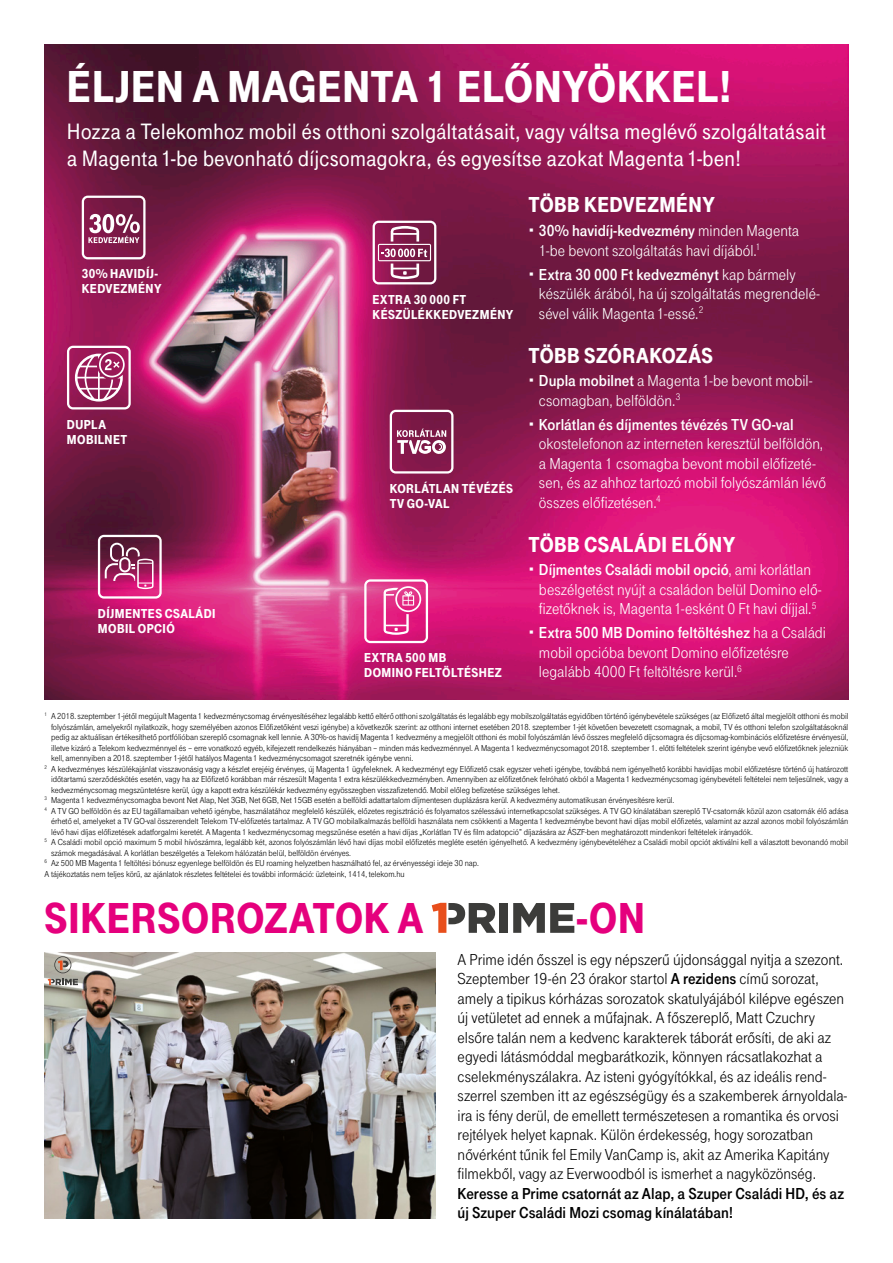
<style>
.page{position:relative;width:893px;height:1263px;background:#fff}
.page>*{position:absolute;margin:0;border:0;box-sizing:border-box;transform-origin:0 0}
.t1{font:46.5px "Tele Grotesk Ultr";letter-spacing:.02em;color:#fff}
.t2{font:45px "Tele Grotesk Ultr";letter-spacing:.02em;color:#e5007d}
.t3{font:23.1px/27px "Tele Grotesk Halb";letter-spacing:-.005em;color:#fff}
.t4{font:22.5px "Tele Grotesk Ultr";letter-spacing:.02em;color:#fff}
.t5{font:16.5px/19.5px "Tele Grotesk Norm";color:#000}
.t6{font:16.5px/19.5px "Tele Grotesk Norm";color:#fff}
.t7{font:16.5px "Tele Grotesk Fett";color:#fff}
.t8{font:16.5px/19.5px "Tele Grotesk Fett";color:#000}
.t9{font:13.5px/15px "Tele Grotesk Ultr";letter-spacing:.035em;color:#fff}
.t10{font:9px "Tele Grotesk Norm";color:#000}
.s1{font-family:"Tele Grotesk Norm"}
.s2{font-family:"Tele Grotesk Fett"}
</style>
<div class="page">
<img style="left:45px;top:45px;width:408px;height:654px">
<img style="left:453px;top:45px;width:395px;height:654px">
<img style="left:45px;top:952px;width:390px;height:266px">
<svg style="left:373px;top:221px;width:63px;height:63px"></svg>
<svg style="left:364px;top:579px;width:64px;height:64px"></svg>
<svg style="left:82px;top:196px;width:64px;height:63px"></svg>
<svg style="left:67px;top:346px;width:64px;height:63px"></svg>
<svg style="left:98px;top:535px;width:64px;height:64px;background:#ac4f7c"></svg>
<svg style="left:390px;top:410px;width:63px;height:63px"></svg>
<svg style="left:48px;top:979px;width:30px;height:6px"></svg>
<svg style="left:54px;top:956px;width:17px;height:17px"></svg>
<div style="left:499px;top:903px;width:9px;height:30px;background:#3c3c3a"></div>
<svg style="left:513px;top:903px;width:61px;height:30px"></svg>
<svg style="left:432px;top:903px;width:64px;height:30px"></svg>
<svg style="left:530px;top:630px;width:3px;height:4px"></svg>
<h1 class="t1" style="left:67px;top:61px;width:666px">ÉLJEN A MAGENTA 1 ELŐNYÖKKEL!</h1>
<h3 class="t3" style="left:67px;top:119px;width:760px">Hozza a Telekomhoz mobil és otthoni szolgáltatásait, vagy váltsa meglévő szolgáltatásait a Magenta 1-be bevonható díjcsomagokra, és egyesítse azokat Magenta 1-ben!</h3>
<h3 class="t9" style="left:82px;top:267px;width:81px">30% HAVIDÍJ-<br>KEDVEZMÉNY</h3>
<h3 class="t9" style="left:67px;top:417px;width:62px">DUPLA<br>MOBILNET</h3>
<h3 class="t9" style="left:98px;top:606px;width:119px">DÍJMENTES CSALÁDI<br>MOBIL OPCIÓ</h3>
<h3 class="t9" style="left:373px;top:292px;width:142px">EXTRA 30 000 FT<br>KÉSZÜLÉKKEDVEZMÉNY</h3>
<h3 class="t9" style="left:390px;top:481px;width:125px">KORLÁTLAN TÉVÉZÉS<br>TV GO-VAL</h3>
<h3 class="t9" style="left:364px;top:650px;width:139px">EXTRA 500 MB<br>DOMINO FELTÖLTÉSHEZ</h3>
<h3 class="t4" style="left:528px;top:193px;width:188px">TÖBB KEDVEZMÉNY</h3>
<h3 class="t7" style="left:539px;top:222px;width:262px">30% havidíj-kedvezmény <span class="s1">minden Magenta</span></h3>
<h3 class="t6" style="left:539px;top:241px;width:223px">1-be bevont szolgáltatás havi díjából.<sup>1</sup></h3>
<h3 class="t7" style="left:539px;top:265px;width:258px">Extra 30 000 Ft kedvezményt <span class="s1">kap bármely</span></h3>
<h3 class="t6" style="left:539px;top:284px;width:282px">készülék árából, ha új szolgáltatás megrendelé&shy;sével válik Magenta 1-essé.<sup>2</sup></h3>
<h3 class="t4" style="left:528px;top:343px;width:186px">TÖBB SZÓRAKOZÁS</h3>
<h3 class="t6" style="left:539px;top:371px;width:275px"><span class="s2">Dupla mobilnet</span> a Magenta 1-be bevont mobil&shy;csomagban, belföldön.<sup>3</sup></h3>
<h3 class="t7" style="left:539px;top:415px;width:256px">Korlátlan és díjmentes tévézés TV GO-val</h3>
<h3 class="t6" style="left:539px;top:434px;width:289px">okostelefonon az interneten keresztül belföldön, a Magenta 1 csomagba bevont mobil előfizeté&shy;sen, és az ahhoz tartozó mobil folyószámlán lévő összes előfizetésen.<sup>4</sup></h3>
<h3 class="t4" style="left:528px;top:532px;width:208px">TÖBB CSALÁDI ELŐNY</h3>
<h3 class="t7" style="left:539px;top:561px;width:274px">Díjmentes Családi mobil opció<span class="s1">, ami korlátlan</span></h3>
<h3 class="t6" style="left:539px;top:580px;width:284px">beszélgetést nyújt a családon belül Domino elő&shy;fizetőknek is, Magenta 1-esként 0 Ft havi díjjal.<sup>5</sup></h3>
<h3 class="t7" style="left:539px;top:623px;width:288px">Extra 500 MB Domino feltöltéshez <span class="s1">ha a Családi</span></h3>
<h3 class="t6" style="left:539px;top:643px;width:251px">mobil opcióba bevont Domino előfizetésre legalább 4000 Ft feltöltésre kerül.<sup>6</sup></h3>
<p class="t10" style="left:45px;top:711px;width:805px"><sup>1</sup> A 2018. szeptember 1-jétől megújult Magenta 1 kedvezménycsomag érvényesítéséhez legalább kettő eltérő otthoni szolgáltatás és legalább egy mobilszolgáltatás egyidőben történő igénybevétele szükséges (az Előfizető által megjelölt otthoni és mobil</p>
<p class="t10" style="left:51px;top:722px;width:799px">folyószámlán, amelyekről nyilatkozik, hogy személyében azonos Előfizetőként veszi igénybe) a következők szerint: az otthoni internet esetében 2018. szeptember 1-jét követően bevezetett csomagnak, a mobil, TV és otthoni telefon szolgáltatásoknál</p>
<p class="t10" style="left:51px;top:732px;width:799px">pedig az aktuálisan értékesíthető portfólióban szereplő csomagnak kell lennie. A 30%-os havidíj Magenta 1 kedvezmény a megjelölt otthoni és mobil folyószámlán lévő összes megfelelő díjcsomagra és díjcsomag-kombinációs előfizetésre érvényesül,</p>
<p class="t10" style="left:51px;top:743px;width:799px">illetve kizáró a Telekom kedvezménnyel és – erre vonatkozó egyéb, kifejezett rendelkezés hiányában – minden más kedvezménnyel. A Magenta 1 kedvezménycsomagot 2018. szeptember 1. előtti feltételek szerint igénybe vevő előfizetőknek jelezniük</p>
<p class="t10" style="left:51px;top:753px;width:364px">kell, amennyiben a 2018. szeptember 1-jétől hatályos Magenta 1 kedvezménycsomagot szeretnék igénybe venni.</p>
<p class="t10" style="left:45px;top:764px;width:805px"><sup>2</sup> A kedvezményes készülékajánlat visszavonásig vagy a készlet erejéig érvényes, új Magenta 1 ügyfeleknek. A kedvezményt egy Előfizető csak egyszer veheti igénybe, továbbá nem igényelhető korábbi havidíjas mobil előfizetésre történő új határozott</p>
<p class="t10" style="left:51px;top:774px;width:799px">időtartamú szerződéskötés esetén, vagy ha az Előfizető korábban már részesült Magenta 1 extra készülékkedvezményben. Amennyiben az előfizetőnek felróható okból a Magenta 1 kedvezménycsomag igénybevételi feltételei nem teljesülnek, vagy a</p>
<p class="t10" style="left:51px;top:785px;width:510px">kedvezménycsomag megszüntetésre kerül, úgy a kapott extra készülékár kedvezmény egyösszegben visszafizetendő. Mobil előleg befizetése szükséges lehet.</p>
<p class="t10" style="left:45px;top:795px;width:631px"><sup>3</sup> Magenta 1 kedvezménycsomagba bevont Net Alap, Net 3GB, Net 6GB, Net 15GB esetén a belföldi adattartalom díjmentesen duplázásra kerül. A kedvezmény automatikusan érvényesítésre kerül.</p>
<p class="t10" style="left:45px;top:806px;width:805px"><sup>4</sup> A TV GO belföldön és az EU tagállamaiban vehető igénybe, használatához megfelelő készülék, előzetes regisztráció és folyamatos szélessávú internetkapcsolat szükséges. A TV GO kínálatában szereplő TV-csatornák közül azon csatornák élő adása</p>
<p class="t10" style="left:51px;top:816px;width:799px">érhető el, amelyeket a TV GO-val összerendelt Telekom TV-előfizetés tartalmaz. A TV GO mobilalkalmazás belföldi használata nem csökkenti a Magenta 1 kedvezménybe bevont havi díjas mobil előfizetés, valamint az azzal azonos mobil folyószámlán</p>
<p class="t10" style="left:51px;top:827px;width:703px">lévő havi díjas előfizetések adatforgalmi keretét. A Magenta 1 kedvezménycsomag megszűnése esetén a havi díjas „Korlátlan TV és film adatopció” díjazására az ÁSZF-ben meghatározott mindenkori feltételek irányadók.</p>
<p class="t10" style="left:45px;top:837px;width:805px"><sup>5</sup> A Családi mobil opció maximum 5 mobil hívószámra, legalább két, azonos folyószámlán lévő havi díjas mobil előfizetés megléte esetén igényelhető. A kedvezmény igénybevételéhez a Családi mobil opciót aktiválni kell a választott bevonandó mobil</p>
<p class="t10" style="left:51px;top:848px;width:302px">számok megadásával. A korlátlan beszélgetés a Telekom hálózatán belül, belföldön érvényes.</p>
<p class="t10" style="left:45px;top:858px;width:436px"><sup>6</sup> Az 500 MB Magenta 1 feltöltési bónusz egyenlege belföldön és EU roaming helyzetben használható fel, az érvényességi ideje 30 nap.</p>
<p class="t10" style="left:45px;top:869px;width:362px">A tájékoztatás nem teljes körű, az ajánlatok részletes feltételei és további információ: üzleteink, 1414, telekom.hu</p>
<h2 class="t2" style="left:45px;top:893px;width:380px">SIKERSOROZATOK A</h2>
<h2 class="t2" style="left:577px;top:893px;width:69px">-ON</h2>
<p class="t5" style="left:458px;top:950px;width:391px">A Prime idén ősszel is egy népszerű újdonsággal nyitja a szezont.<br>Szeptember 19-én 23 órakor startol <span class="s2">A -rezidens</span> című sorozat, amely a tipikus kórházas sorozatok skatulyájából kilépve egészen új vetületet ad ennek a műfajnak. A főszereplő, Matt Czuchry elsőre talán nem a kedvenc karakterek táborát erősíti, de aki az egyedi látásmóddal megbarátkozik, könnyen rácsatlakozhat a cselekményszálakra. Az isteni gyógyítókkal, és az ideális rend&shy;szerrel szemben itt az egészségügy és a szakemberek árnyoldala&shy;ira is fény derül, de emellett természetesen a romantika és orvosi rejtélyek helyet kapnak. Külön érdekesség, hogy sorozatban nővérként tűnik fel Emily VanCamp is, akit az Amerika Kapitány filmekből, vagy az Everwoodból is ismerhet a nagyközönség.</p>
<h3 class="t8" style="left:458px;top:1184px;width:388px">Keresse a Prime csatornát az Alap, a Szuper Családi HD, és az új Szuper Családi Mozi csomag kínálatában!</h3>
</div>
